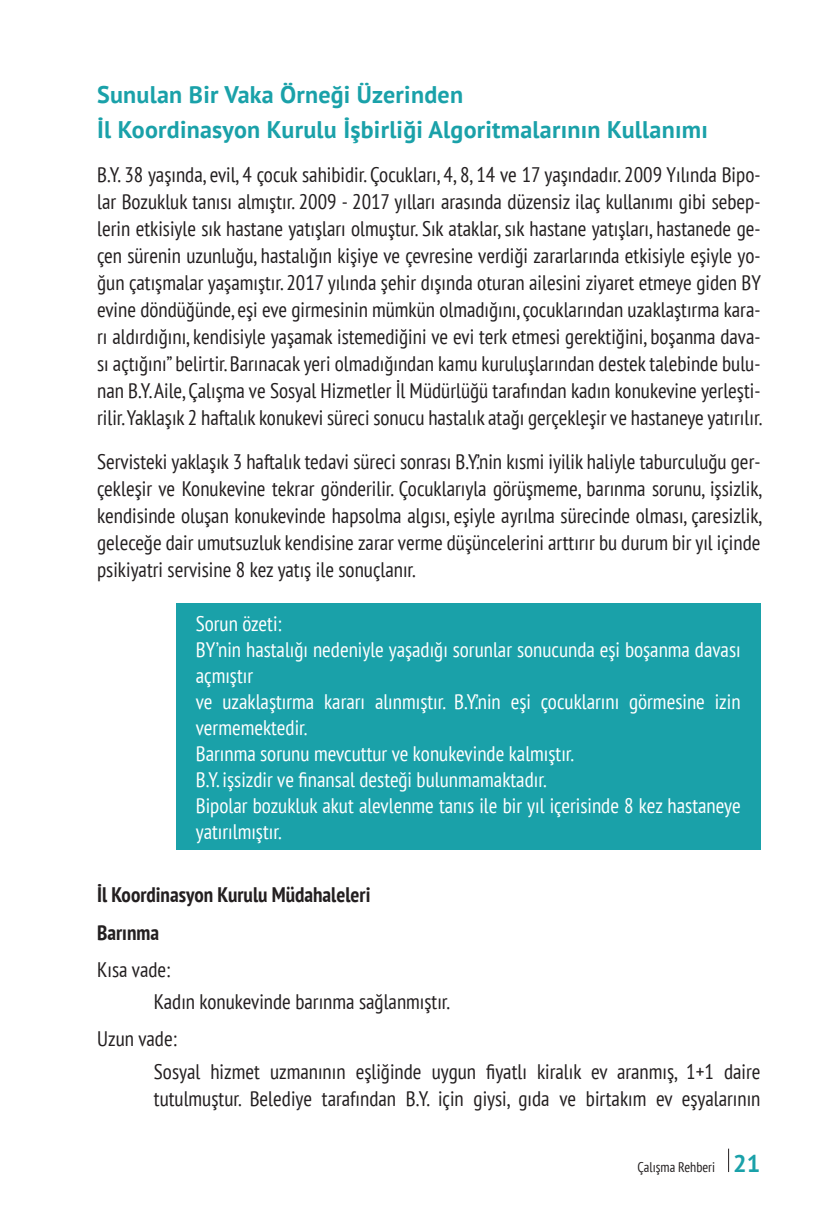
<style>
.page{position:relative;width:840px;height:1219px;background:#fff}
.page>*{position:absolute;margin:0;border:0;box-sizing:border-box;transform-origin:0 0}
.t1{font:700 24px/35.4px "PT Sans";letter-spacing:.01em;color:#1aa1a9}
.t2{font:condensed 21px/27px "PT Sans";color:#231f20;text-align:justify}
.t3{font:condensed 21px/26px "PT Sans";color:#fff}
.t4{font:700 condensed 21px/37.4px "PT Sans";color:#231f20}
.t5{font:condensed 14px "PT Sans";color:#231f20}
.s1{font-weight:700;font-stretch:normal;font-size:24px;color:#1aa1a9}
</style>
<div class="page">
<div style="left:176px;top:603px;width:584px;height:247px;background:#1aa1a9"></div>
<p class="t1" style="left:97px;top:76px;width:611px">Sunulan Bir Vaka Örneği Üzerinden<br>İl Koordinasyon Kurulu İşbirliği Algoritmalarının Kullanımı</p>
<p class="t2" style="left:97px;top:160px;width:666px">B.Y. 38 yaşında, evil, 4 çocuk sahibidir. Çocukları, 4, 8, 14 ve 17 yaşındadır. 2009 Yılında Bipo&shy;lar Bozukluk tanısı almıştır. 2009 - 2017 yılları arasında düzensiz ilaç kullanımı gibi sebep&shy;lerin etkisiyle sık hastane yatışları olmuştur. Sık ataklar, sık hastane yatışları, hastanede ge&shy;çen sürenin uzunluğu, hastalığın kişiye ve çevresine verdiği zararlarında etkisiyle eşiyle yo&shy;ğun çatışmalar yaşamıştır. 2017 yılında şehir dışında oturan ailesini ziyaret etmeye giden BY evine döndüğünde, eşi eve girmesinin mümkün olmadığını, çocuklarından uzaklaştırma kara&shy;rı aldırdığını, kendisiyle yaşamak istemediğini ve evi terk etmesi gerektiğini, boşanma dava&shy;sı açtığını” belirtir. Barınacak yeri olmadığından kamu kuruluşlarından destek talebinde bulu&shy;nan B.Y. Aile, Çalışma ve Sosyal Hizmetler İl Müdürlüğü tarafından kadın konukevine yerleşti&shy;rilir. Yaklaşık 2 haftalık konukevi süreci sonucu hastalık atağı gerçekleşir ve hastaneye yatırılır.</p>
<p class="t2" style="left:97px;top:447px;width:666px">Servisteki yaklaşık 3 haftalık tedavi süreci sonrası B.Y.’nin kısmi iyilik haliyle taburculuğu ger&shy;çekleşir ve Konukevine tekrar gönderilir. Çocuklarıyla görüşmeme, barınma sorunu, işsizlik, kendisinde oluşan konukevinde hapsolma algısı, eşiyle ayrılma sürecinde olması, çaresizlik, geleceğe dair umutsuzluk kendisine zarar verme düşüncelerini arttırır bu durum bir yıl içinde psikiyatri servisine 8 kez yatış ile sonuçlanır.</p>
<p class="t3" style="left:196px;top:610px;width:546px">Sorun özeti:<br>BY’nin hastalığı nedeniyle yaşadığı sorunlar sonucunda eşi boşanma davası açmıştır<br>ve uzaklaştırma kararı alınmıştır. B.Y.’nin eşi çocuklarını görmesine izin vermemektedir.<br>Barınma sorunu mevcuttur ve konukevinde kalmıştır.<br>B.Y. işsizdir ve finansal desteği bulunmamaktadır.<br>Bipolar bozukluk akut alevlenme tanıs ile bir yıl içerisinde 8 kez hastaneye yatırılmıştır.</p>
<p class="t4" style="left:97px;top:876px;width:274px">İl Koordinasyon Kurulu Müdahaleleri<br>Barınma</p>
<p class="t2" style="left:154px;top:953px;width:297px;line-height:31.6px;text-indent:-57px">Kısa vade:<br>Kadın konukevinde barınma sağlanmıştır.</p>
<p class="t2" style="left:154px;top:1022px;width:607px;line-height:32.6px;text-indent:-57px">Uzun vade:<br>Sosyal hizmet uzmanının eşliğinde uygun fiyatlı kiralık ev aranmış, 1+1 daire</p>
<p class="t2" style="left:154px;top:1084px;width:607px">tutulmuştur. Belediye tarafından B.Y. için giysi, gıda ve birtakım ev eşyalarının</p>
<p class="t5" style="left:637px;top:1158px;width:124px">Çalışma Rehberi <span class="s1">21</span></p>
</div>
